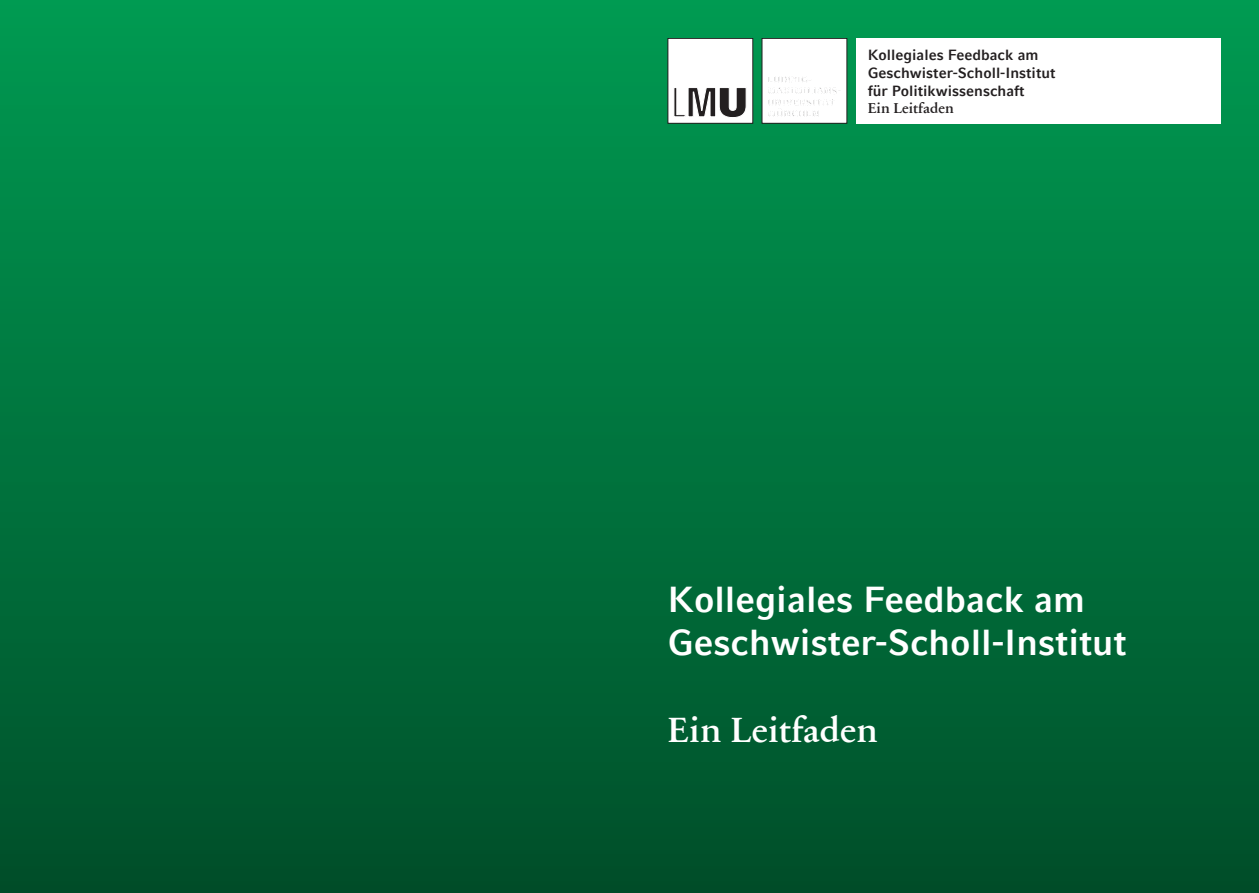
<style>
.page{position:relative;width:1259px;height:893px;background:#fff}
.page>*{position:absolute;margin:0;border:0;box-sizing:border-box;transform-origin:0 0}
.t1{font:700 36px "LMU Compatil Fact";color:#fff}
.t2{font:600 36px "LMU Sabon Next";color:#fff}
.t3{font:700 14.7px/17.7px "LMU Compatil Fact";color:#231f20}
.t4{font:600 14.7px "LMU Sabon Next";color:#231f20}
</style>
<div class="page">
<div style="left:0;top:0;width:1259px;height:893px;background:linear-gradient(to bottom,#009a52,#004f2a)"></div>
<div style="left:668px;top:38px;width:85px;height:85px;background:#fff"></div>
<div style="left:762px;top:38px;width:85px;height:85px;background:#fff"></div>
<svg style="left:674px;top:88px;width:72px;height:30px"></svg>
<svg style="left:768px;top:76px;width:72px;height:41px"></svg>
<div style="left:856px;top:38px;width:364px;height:85px;background:#fff"></div>
<p class="t3" style="left:868px;top:46px;width:189px">Kollegiales Feedback am<br>Geschwister-Scholl-Institut für Politikwissenschaft</p>
<p class="t4" style="left:868px;top:100px;width:87px">Ein Leitfaden</p>
<p class="t1" style="left:667px;top:579px;width:419px">Kollegiales Feedback am</p>
<p class="t1" style="left:667px;top:622px;width:460px">Geschwister-Scholl-Institut</p>
<p class="t2" style="left:667px;top:709px;width:212px">Ein Leitfaden</p>
</div>
